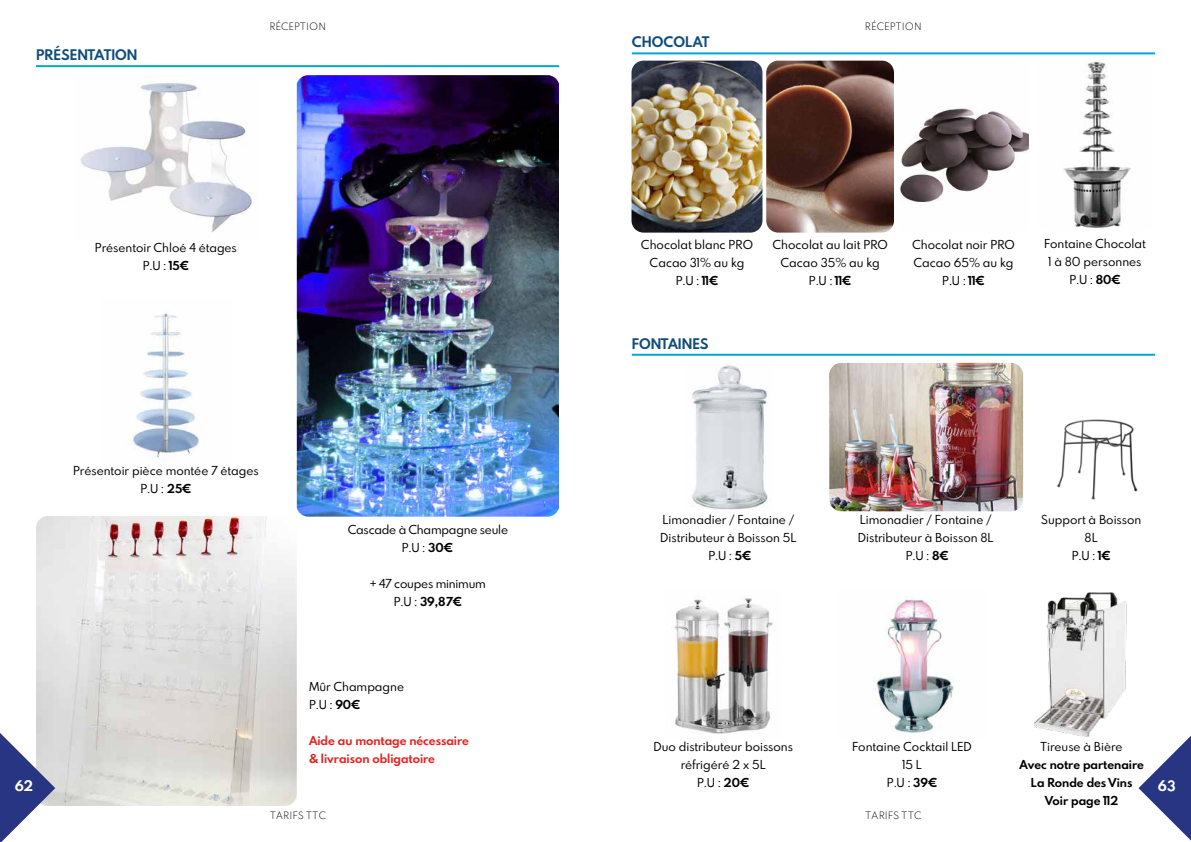
<style>
.page{position:relative;width:1191px;height:842px;background:#fff}
.page>*{position:absolute;margin:0;border:0;box-sizing:border-box;transform-origin:0 0}
.t1{font:700 13px "Spartan MB";color:#104d7c}
.t2{font:700 13px "Spartan";color:#fff}
.t3{font:11px/18px "Spartan MB";color:#000;text-align:center}
.t4{font:11px/18px "Spartan MB";letter-spacing:-.02em;color:#000;text-align:center}
.t5{font:700 11px/18px "Spartan MB";color:#e52321}
.t6{font:700 11px/18px "Spartan MB";color:#000;text-align:center}
.t7{font:300 9px "Spartan";color:#000}
.s1{font-weight:700}
</style>
<div class="page">
<img style="left:36px;top:516px;width:261px;height:290px">
<svg style="left:0;top:733px;width:55px;height:109px"></svg>
<svg style="left:1138px;top:736px;width:53px;height:104px"></svg>
<img style="left:297px;top:75px;width:262px;height:442px">
<img style="left:1063px;top:60px;width:68px;height:169px">
<hr style="left:632px;top:52px;width:523px;height:2px;background:#00a8d1">
<img style="left:631px;top:61px;width:131px;height:172px">
<img style="left:766px;top:61px;width:128px;height:172px">
<img style="left:900px;top:108px;width:129px;height:94px">
<hr style="left:632px;top:354px;width:523px;height:2px;background:#00a8d1">
<img style="left:692px;top:363px;width:76px;height:147px">
<img style="left:873px;top:599px;width:81px;height:135px">
<img style="left:1057px;top:419px;width:81px;height:80px">
<img style="left:674px;top:598px;width:99px;height:136px">
<hr style="left:36px;top:65px;width:523px;height:2px;background:#00a8d1">
<img style="left:81px;top:83px;width:171px;height:149px">
<img style="left:132px;top:312px;width:73px;height:146px">
<img style="left:829px;top:363px;width:194px;height:148px">
<img style="left:1034px;top:592px;width:93px;height:145px">
<p class="t1" style="left:36px;top:45px;width:103px">PRÉSENTATION</p>
<p class="t7" style="left:269px;top:20px;width:58px">RÉCEPTION</p>
<p class="t7" style="left:865px;top:20px;width:58px">RÉCEPTION</p>
<p class="t1" style="left:632px;top:32px;width:79px">CHOCOLAT</p>
<p class="t3" style="left:95px;top:238px;width:143px">Présentoir Chloé 4 étages<br>P.U : <span class="s1">15€</span></p>
<p class="t3" style="left:73px;top:461px;width:187px">Présentoir pièce montée 7 étages<br>P.U : <span class="s1">25€</span></p>
<p class="t4" style="left:348px;top:520px;width:162px">Cascade à Champagne seule<br>P.U : <span class="s1">30€</span></p>
<p class="t4" style="left:370px;top:574px;width:118px">+ 47 coupes minimum<br>P.U : <span class="s1">39,87€</span></p>
<p class="t3" style="left:641px;top:235px;width:114px">Chocolat blanc PRO<br>Cacao 31% au kg<br>P.U : <span class="s1">11€</span></p>
<p class="t3" style="left:772px;top:235px;width:117px">Chocolat au lait PRO<br>Cacao 35% au kg<br>P.U : <span class="s1">11€</span></p>
<p class="t3" style="left:912px;top:235px;width:104px">Chocolat noir PRO<br>Cacao 65% au kg<br>P.U : <span class="s1">11€</span></p>
<p class="t1" style="left:632px;top:333px;width:78px">FONTAINES</p>
<p class="t3" style="left:1044px;top:234px;width:103px">Fontaine Chocolat<br>1 à 80 personnes<br>P.U : <span class="s1">80€</span></p>
<p class="t3" style="left:660px;top:510px;width:138px">Limonadier / Fontaine /<br>Distributeur à Boisson 5L<br>P.U : <span class="s1">5€</span></p>
<p class="t3" style="left:858px;top:510px;width:137px">Limonadier / Fontaine /<br>Distributeur à Boisson 8L<br>P.U : <span class="s1">8€</span></p>
<p class="t3" style="left:1041px;top:510px;width:102px">Support à Boisson<br>8L<br>P.U : <span class="s1">1€</span></p>
<p class="t3" style="left:309px;top:677px;width:97px;text-align:left">Mûr Champagne<br>P.U : <span class="s1">90€</span></p>
<p class="t5" style="left:309px;top:731px;width:161px">Aide au montage nécessaire &amp; livraison obligatoire</p>
<p class="t3" style="left:653px;top:737px;width:141px">Duo distributeur boissons réfrigéré 2 x 5L<br>P.U : <span class="s1">20€</span></p>
<p class="t3" style="left:852px;top:737px;width:121px">Fontaine Cocktail LED<br>15 L<br>P.U : <span class="s1">39€</span></p>
<p class="t3" style="left:1040px;top:737px;width:84px">Tireuse à Bière</p>
<p class="t6" style="left:1019px;top:755px;width:126px">Avec notre partenaire<br>La Ronde des Vins<br>Voir page 112</p>
<p class="t2" style="left:15px;top:776px;width:20px">62</p>
<p class="t2" style="left:1158px;top:776px;width:19px">63</p>
<p class="t7" style="left:270px;top:808px;width:58px">TARIFS TTC</p>
<p class="t7" style="left:865px;top:808px;width:58px">TARIFS TTC</p>
</div>
